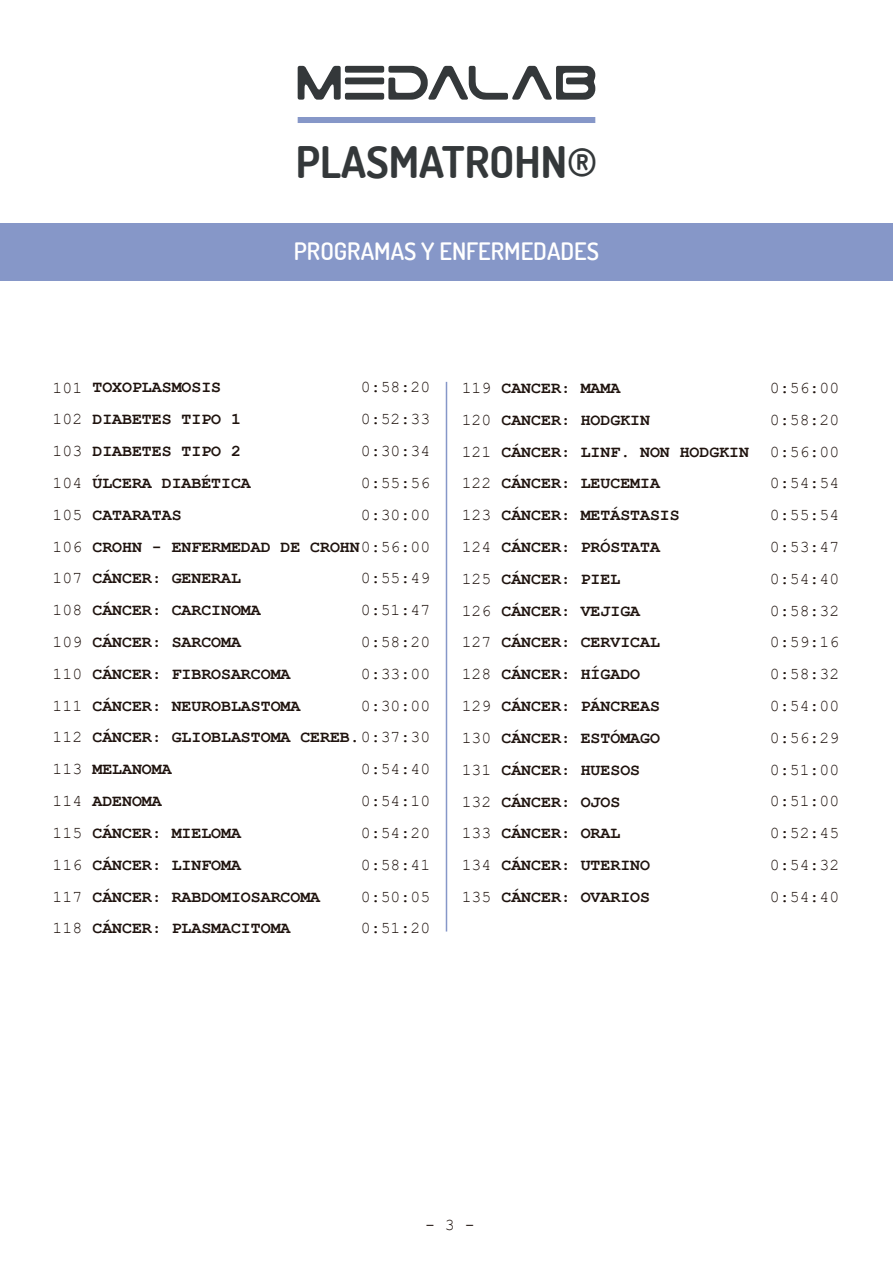
<style>
.page{position:relative;width:893px;height:1263px;background:#fff}
.page>*{position:absolute;margin:0;border:0;box-sizing:border-box;transform-origin:0 0}
.t1{font:700 43.5px "Dosis";color:#34383a}
.t2{font:600 24px "Dosis";color:#fff}
.t3{font:700 16.5px/31.8px "Courier New";color:#1e120d}
.t4{font:16.5px/31.8px "Courier New";color:#1e120d;text-align:justify}
.s1{font-weight:400}
</style>
<div class="page">
<svg style="left:298px;top:66px;width:297px;height:34px"></svg>
<div style="left:298px;top:117px;width:297px;height:6px;background:#8697c8"></div>
<div style="left:0;top:224px;width:893px;height:56px;background:#8697c8"></div>
<hr style="left:446px;top:382px;width:1px;height:549px;background:#8697c8">
<h1 class="t1" style="left:296px;top:134px;width:303px">PLASMATROHN®</h1>
<h2 class="t2" style="left:294px;top:236px;width:307px">PROGRAMAS Y ENFERMEDADES</h2>
<p class="t4" style="left:361px;top:371px;width:71px">0:58:20<br>0:52:33<br>0:30:34<br>0:55:56<br>0:30:00</p>
<p class="t4" style="left:53px;top:371px;width:31px">101<br>102<br>103<br>104<br>105<br>106<br>107<br>108<br>109<br>110<br>111<br>112<br>113<br>114<br>115<br>116<br>117<br>118</p>
<p class="t3" style="left:92px;top:371px;width:339px">TOXOPLASMOSIS<br>DIABETES TIPO 1<br>DIABETES TIPO 2<br>ÚLCERA DIABÉTICA<br>CATARATAS<br>CROHN - ENFERMEDAD DE CROHN<span class="s1">0:56:00<br></span>CÁNCER: GENERAL<br>CÁNCER: CARCINOMA<br>CÁNCER: SARCOMA<br>CÁNCER: FIBROSARCOMA<br>CÁNCER: NEUROBLASTOMA<br>CÁNCER: GLIOBLASTOMA CEREB.<span class="s1">0:37:30<br></span>MELANOMA<br>ADENOMA<br>CÁNCER: MIELOMA<br>CÁNCER: LINFOMA<br>CÁNCER: RABDOMIOSARCOMA<br>CÁNCER: PLASMACITOMA</p>
<p class="t4" style="left:361px;top:562px;width:71px">0:55:49<br>0:51:47<br>0:58:20<br>0:33:00<br>0:30:00</p>
<p class="t4" style="left:361px;top:753px;width:71px">0:54:40<br>0:54:10<br>0:54:20<br>0:58:41<br>0:50:05<br>0:51:20</p>
<p class="t4" style="left:462px;top:371px;width:31px">119<br>120<br>121<br>122<br>123<br>124<br>125<br>126<br>127<br>128<br>129<br>130<br>131<br>132<br>133<br>134<br>135</p>
<p class="t3" style="left:501px;top:371px;width:249px">CANCER: MAMA<br>CANCER: HODGKIN<br>CÁNCER: LINF. NON HODGKIN<br>CÁNCER: LEUCEMIA<br>CÁNCER: METÁSTASIS<br>CÁNCER: PRÓSTATA<br>CÁNCER: PIEL<br>CÁNCER: VEJIGA<br>CÁNCER: CERVICAL<br>CÁNCER: HÍGADO<br>CÁNCER: PÁNCREAS<br>CÁNCER: ESTÓMAGO<br>CÁNCER: HUESOS<br>CÁNCER: OJOS<br>CÁNCER: ORAL<br>CÁNCER: UTERINO<br>CÁNCER: OVARIOS</p>
<p class="t4" style="left:770px;top:371px;width:71px">0:56:00<br>0:58:20<br>0:56:00<br>0:54:54<br>0:55:54<br>0:53:47<br>0:54:40<br>0:58:32<br>0:59:16<br>0:58:32<br>0:54:00<br>0:56:29<br>0:51:00<br>0:51:00<br>0:52:45<br>0:54:32<br>0:54:40</p>
<p class="t4" style="left:425px;top:1208px;width:51px">- 3 -</p>
</div>
